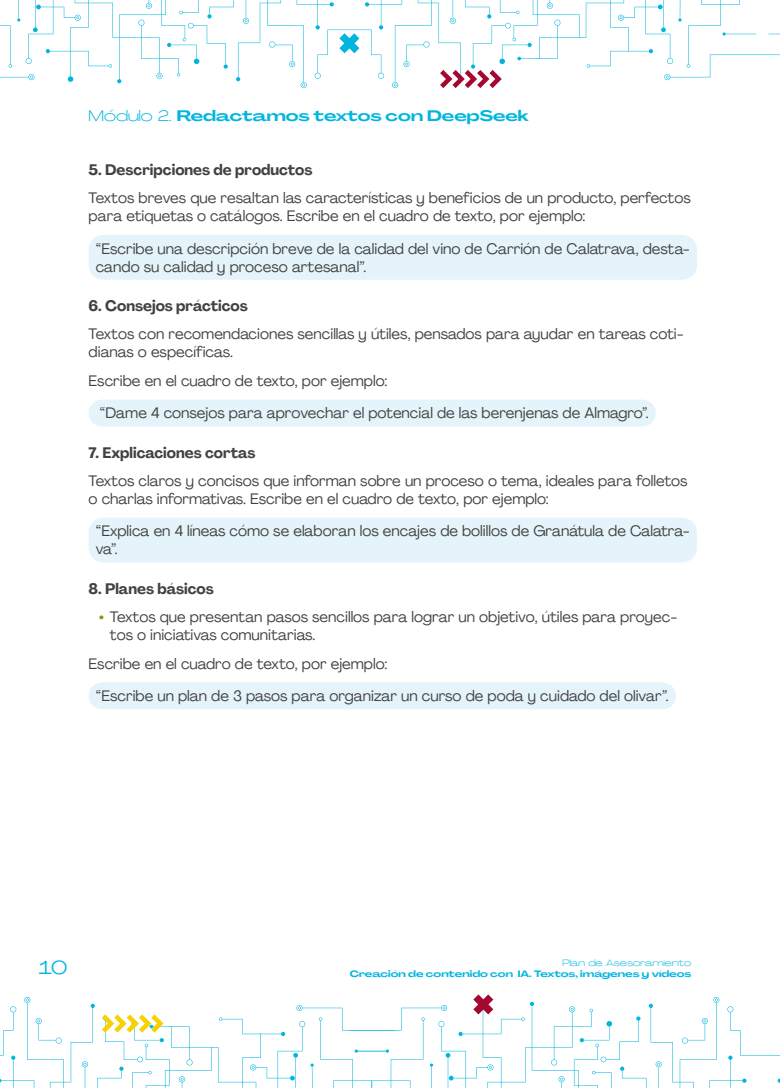
<style>
.page{position:relative;width:780px;height:1088px;background:#fff}
.page>*{position:absolute;margin:0;border:0;box-sizing:border-box;transform-origin:0 0}
.t1{font:18.75px "PP Agrandir Variable";color:#00b6df}
.Ejemplo_GPT{font:15px/18px "PP Agrandir Variable";color:#424242}
.Sub_Sub_apartado{font:15px "PP Agrandir Variable";color:#424242}
.t2{font:15px "PP Agrandir Variable";color:#00b6df}
.t3{font:9.12px "PP Agrandir Variable";color:#00b6df}
.s1{color:#7b9d01}
</style>
<div class="page">
<svg style="left:0;top:0;width:780px;height:88px"></svg>
<svg style="left:0;top:994px;width:780px;height:94px"></svg>
<div style="left:89px;top:235px;width:608px;height:45px;background:#e4f4fa;border-radius:15px"></div>
<div style="left:89px;top:400px;width:566px;height:26px;background:#e4f4fa;border-radius:13px"></div>
<div style="left:89px;top:518px;width:608px;height:44px;background:#e4f4fa;border-radius:15px"></div>
<div style="left:89px;top:682px;width:587px;height:27px;background:#e4f4fa;border-radius:13px"></div>
<p class="t2" style="left:89px;top:106px;width:442px">Módulo 2. Redactamos textos con DeepSeek</p>
<p class="Sub_Sub_apartado" style="left:89px;top:160px;width:225px">5. Descripciones de productos</p>
<p class="Ejemplo_GPT" style="left:89px;top:189px;width:603px">Textos breves que resaltan las características y beneficios de un producto, perfectos para etiquetas o catálogos. Escribe en el cuadro de texto, por ejemplo:</p>
<p class="Ejemplo_GPT" style="left:96px;top:239px;width:595px">“Escribe una descripción breve de la calidad del vino de Carrión de Calatrava, desta&shy;cando su calidad y proceso artesanal”.</p>
<p class="Sub_Sub_apartado" style="left:89px;top:296px;width:161px">6. Consejos prácticos</p>
<p class="Ejemplo_GPT" style="left:89px;top:325px;width:596px">Textos con recomendaciones sencillas y útiles, pensados para ayudar en tareas coti&shy;dianas o específicas.</p>
<p class="Ejemplo_GPT" style="left:89px;top:372px;width:300px">Escribe en el cuadro de texto, por ejemplo:</p>
<p class="Ejemplo_GPT" style="left:100px;top:404px;width:550px">“Dame 4 consejos para aprovechar el potencial de las berenjenas de Almagro”.</p>
<p class="Sub_Sub_apartado" style="left:89px;top:443px;width:168px">7. Explicaciones cortas</p>
<p class="Ejemplo_GPT" style="left:89px;top:472px;width:600px">Textos claros y concisos que informan sobre un proceso o tema, ideales para folletos o charlas informativas. Escribe en el cuadro de texto, por ejemplo:</p>
<p class="Ejemplo_GPT" style="left:96px;top:522px;width:595px">“Explica en 4 líneas cómo se elaboran los encajes de bolillos de Granátula de Calatra&shy;va”.</p>
<p class="Sub_Sub_apartado" style="left:89px;top:579px;width:127px">8. Planes básicos</p>
<p class="Ejemplo_GPT" style="left:110px;top:608px;width:569px;text-indent:-11px"><span class="s1">•</span> Textos que presentan pasos sencillos para lograr un objetivo, útiles para proyec&shy;tos o iniciativas comunitarias.</p>
<p class="Ejemplo_GPT" style="left:89px;top:654px;width:300px">Escribe en el cuadro de texto, por ejemplo:</p>
<p class="Ejemplo_GPT" style="left:96px;top:687px;width:574px">“Escribe un plan de 3 pasos para organizar un curso de poda y cuidado del olivar”.</p>
<p class="t1" style="left:39px;top:955px;width:30px">10</p>
<p class="t3" style="left:562px;top:957px;width:130px">Plan de Asesoramiento</p>
<p class="t3" style="left:349px;top:968px;width:343px">Creación de contenido con IA. Textos, imágenes y vídeos</p>
</div>
